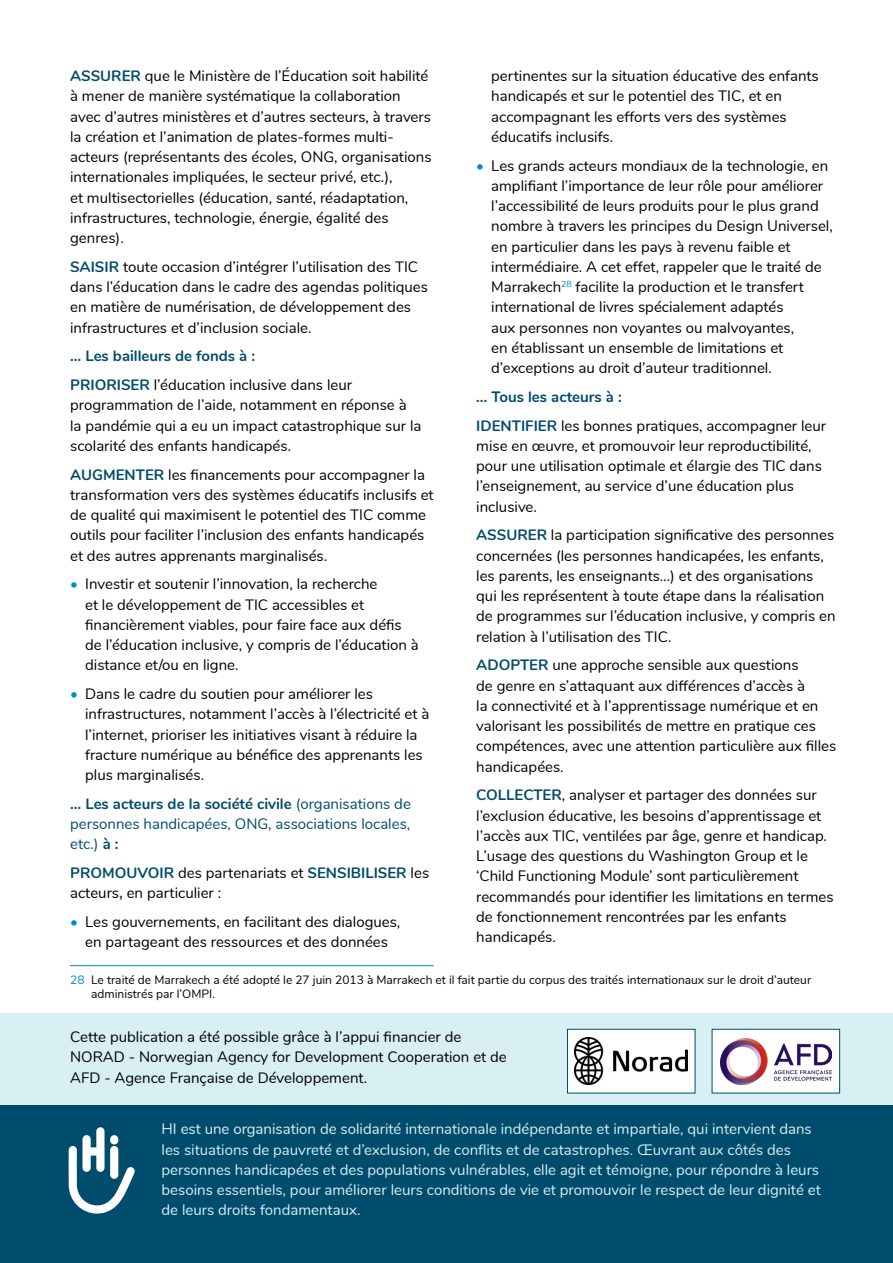
<style>
.page{position:relative;width:893px;height:1263px;background:#fff}
.page>*{position:absolute;margin:0;border:0;box-sizing:border-box;transform-origin:0 0}
.Text{font:15px/20.2px "Nunito";color:#000}
.Bullet{font:15px/20.2px "Nunito";color:#000}
.Text-2{font:15px/20.2px "Nunito";color:#d8eff4}
.Text-3{font:15px/20.2px "Nunito";color:#004c6c;text-align:justify}
.Text-4{font:700 15px "Nunito";color:#004c6c}
.Note{font:12px/13.5px "Nunito";color:#000}
.s1{font-weight:700;color:#004c6c}
.s2{color:#0088ce}
.s3{font-weight:700}
</style>
<div class="page">
<div style="left:0;top:1013px;width:893px;height:160px;background:#d8eff4"></div>
<div style="left:0;top:1106px;width:893px;height:157px;background:#004c6c"></div>
<hr style="left:70px;top:965px;width:364px;height:1px;background:#0088ce">
<svg style="left:69px;top:1127px;width:66px;height:86px"></svg>
<div style="left:712px;top:1029px;width:128px;height:64px;background:#fff"></div>
<img style="left:720px;top:1038px;width:111px;height:46px">
<div style="left:712px;top:1029px;width:128px;height:64px;border:1px solid #004c6c"></div>
<div style="left:567px;top:1029px;width:128px;height:64px;background:#fff"></div>
<img style="left:575px;top:1038px;width:113px;height:46px">
<div style="left:567px;top:1029px;width:128px;height:64px;border:1px solid #004c6c"></div>
<p class="Text" style="left:70px;top:65px;width:363px"><span class="s1">ASSURER</span> que le Ministère de l’Éducation soit habilité à mener de manière systématique la collaboration avec d’autres ministères et d’autres secteurs, à travers la création et l’animation de plates-formes multi&shy;acteurs (représentants des écoles, ONG, organisations internationales impliquées, le secteur privé, etc.),<br>et multisectorielles (éducation, santé, réadaptation, infrastructures, technologie, énergie, égalité des genres).</p>
<p class="Text" style="left:70px;top:256px;width:359px"><span class="s1">SAISIR</span> toute occasion d’intégrer l’utilisation des TIC dans l’éducation dans le cadre des agendas politiques en matière de numérisation, de développement des infrastructures et d’inclusion sociale.</p>
<p class="Text-4" style="left:70px;top:345px;width:187px">… Les bailleurs de fonds à :</p>
<p class="Text" style="left:70px;top:374px;width:353px"><span class="s1">PRIORISER</span> l’éducation inclusive dans leur programmation de l’aide, notamment en réponse à la pandémie qui a eu un impact catastrophique sur la scolarité des enfants handicapés.</p>
<p class="Text" style="left:70px;top:463px;width:365px"><span class="s1">AUGMENTER</span> les financements pour accompagner la transformation vers des systèmes éducatifs inclusifs et de qualité qui maximisent le potentiel des TIC comme outils pour faciliter l’inclusion des enfants handicapés et des autres apprenants marginalisés.</p>
<p class="Bullet" style="left:85px;top:573px;width:335px;text-indent:-15px"><span class="s2">•</span> Investir et soutenir l’innovation, la recherche<br>et le développement de TIC accessibles et financièrement viables, pour faire face aux défis de l’éducation inclusive, y compris de l’éducation à distance et/ou en ligne.</p>
<p class="Bullet" style="left:85px;top:683px;width:346px;text-indent:-15px"><span class="s2">•</span> Dans le cadre du soutien pour améliorer les infrastructures, notamment l’accès à l’électricité et à l’internet, prioriser les initiatives visant à réduire la fracture numérique au bénéfice des apprenants les plus marginalisés.</p>
<p class="Text-3" style="left:70px;top:793px;width:342px"><span class="s3">… Les acteurs de la société civile</span> (organisations de personnes handicapées, ONG, associations locales, etc.) <span class="s3">à :</span></p>
<p class="Text" style="left:70px;top:862px;width:361px"><span class="s1">PROMOUVOIR</span> des partenariats et <span class="s1">SENSIBILISER</span> les acteurs<span class="s1">,</span> en particulier :</p>
<p class="Bullet" style="left:70px;top:911px;width:332px;text-align:center"><span class="s2">•</span> Les gouvernements, en facilitant des dialogues, en partageant des ressources et des données</p>
<p class="Bullet" style="left:491px;top:65px;width:329px">pertinentes sur la situation éducative des enfants handicapés et sur le potentiel des TIC, et en accompagnant les efforts vers des systèmes éducatifs inclusifs.</p>
<p class="Bullet" style="left:491px;top:154px;width:343px;text-indent:-15px"><span class="s2">•</span> Les grands acteurs mondiaux de la technologie, en amplifiant l’importance de leur rôle pour améliorer l’accessibilité de leurs produits pour le plus grand nombre à travers les principes du Design Universel, en particulier dans les pays à revenu faible et intermédiaire. A cet effet, rappeler que le traité de Marrakech<sup>28</sup> facilite la production et le transfert international de livres spécialement adaptés<br>aux personnes non voyantes ou malvoyantes,<br>en établissant un ensemble de limitations et d’exceptions au droit d’auteur traditionnel.</p>
<p class="Text-4" style="left:476px;top:386px;width:147px">… Tous les acteurs à :</p>
<p class="Text" style="left:476px;top:414px;width:351px"><span class="s1">IDENTIFIER</span> les bonnes pratiques, accompagner leur mise en œuvre, et promouvoir leur reproductibilité, pour une utilisation optimale et élargie des TIC dans l’enseignement, au service d’une éducation plus inclusive.</p>
<p class="Text" style="left:476px;top:524px;width:361px"><span class="s1">ASSURER</span> la participation significative des personnes concernées (les personnes handicapées, les enfants, les parents, les enseignants…) et des organisations qui les représentent à toute étape dans la réalisation de programmes sur l’éducation inclusive, y compris en relation à l’utilisation des TIC.</p>
<p class="Text" style="left:476px;top:654px;width:362px"><span class="s1">ADOPTER</span> une approche sensible aux questions<br>de genre en s’attaquant aux différences d’accès à<br>la connectivité et à l’apprentissage numérique et en valorisant les possibilités de mettre en pratique ces compétences, avec une attention particulière aux filles handicapées.</p>
<p class="Text" style="left:476px;top:784px;width:359px"><span class="s1">COLLECTER</span>, analyser et partager des données sur l’exclusion éducative, les besoins d’apprentissage et l’accès aux TIC, ventilées par âge, genre et handicap.<br>L’usage des questions du Washington Group et le ‘Child Functioning Module’ sont particulièrement recommandés pour identifier les limitations en termes de fonctionnement rencontrées par les enfants handicapés.</p>
<p class="Note" style="left:91px;top:973px;width:722px;text-indent:-21px"><span class="s2">28</span> Le traité de Marrakech a été adopté le 27 juin 2013 à Marrakech et il fait partie du corpus des traités internationaux sur le droit d’auteur administrés par l’OMPI.</p>
<p class="Text" style="left:70px;top:1026px;width:438px">Cette publication a été possible grâce à l’appui financier de<br>NORAD - Norwegian Agency for Development Cooperation et de<br>AFD - Agence Française de Développement.</p>
<p class="Text-2" style="left:162px;top:1118px;width:661px">HI est une organisation de solidarité internationale indépendante et impartiale, qui intervient dans les situations de pauvreté et d’exclusion, de conflits et de catastrophes. Œuvrant aux côtés des personnes handicapées et des populations vulnérables, elle agit et témoigne, pour répondre à leurs besoins essentiels, pour améliorer leurs conditions de vie et promouvoir le respect de leur dignité et de leurs droits fondamentaux.</p>
</div>
